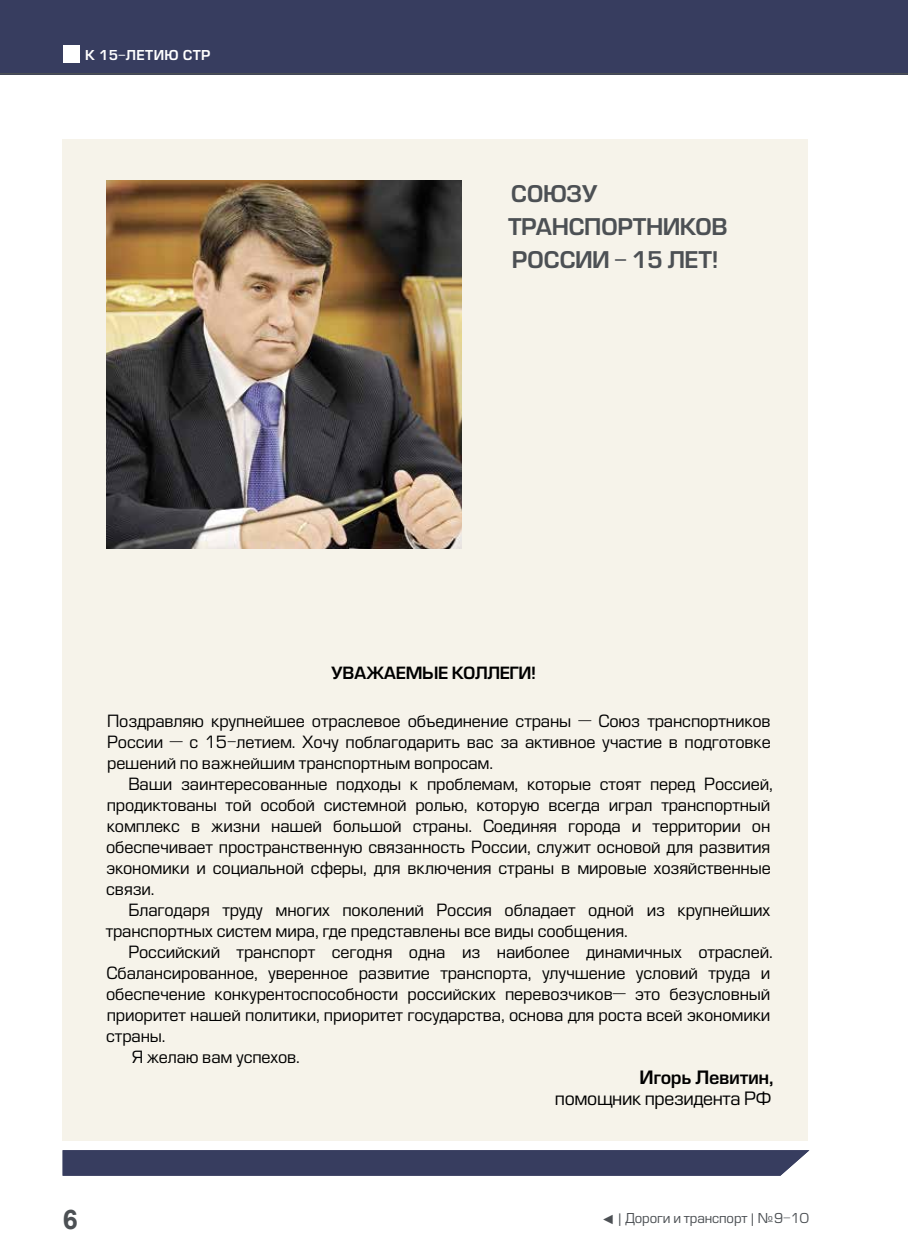
<style>
.page{position:relative;width:908px;height:1256px;background:#fff}
.page>*{position:absolute;margin:0;border:0;box-sizing:border-box;transform-origin:0 0}
.t1{font:700 27px "Arial";color:#4c5054}
.t2{font:22.5px/33px "Europe Demi";letter-spacing:-.025em;color:#4c5054}
.t3{font:18px "Europe";letter-spacing:-.02em;color:#000}
.t4{font:18px "Europe Demi";letter-spacing:-.02em;color:#000}
.t5{font:16.5px/21px "Europe";letter-spacing:-.01em;color:#000}
.t6{font:16.5px "Europe Demi";letter-spacing:-.025em;color:#000}
.t7{font:13.35px "Europe";letter-spacing:-.01em;color:#4c5054}
.t8{font:13.35px "Europe Demi";letter-spacing:.02em;color:#fff}
.s1{font-family:"Arial"}
</style>
<div class="page">
<div style="left:0;top:0;width:908px;height:75px;background:#373d5f"></div>
<hr style="left:0;top:73px;width:893px;height:2px;background:#4c5054">
<svg style="left:893px;top:73px;width:15px;height:2px"></svg>
<div style="left:64px;top:45px;width:16px;height:18px;background:#fff"></div>
<div style="left:63px;top:140px;width:745px;height:1001px;background:#f6f3ea"></div>
<img style="left:106px;top:180px;width:355px;height:369px">
<svg style="left:63px;top:1150px;width:746px;height:26px;background:#3b4162"></svg>
<p class="t8" style="left:85px;top:47px;width:127px">К 15-ЛЕТИЮ СТР</p>
<h2 class="t2" style="left:508px;top:177px;width:221px">СОЮЗУ<br>ТРАНСПОРТНИКОВ<br>РОССИИ - 15 ЛЕТ!</h2>
<p class="t6" style="left:331px;top:663px;width:206px">УВАЖАЕМЫЕ КОЛЛЕГИ!</p>
<p class="t5" style="left:107px;top:711px;width:665px;text-align:justify">Поздравляю крупнейшее отраслевое объединение страны — Союз транспортников России — с 15-летием. Хочу поблагодарить вас за активное участие в подготовке решений по важнейшим транспортным вопросам.</p>
<p class="t5" style="left:106px;top:774px;width:668px;text-indent:22px">Ваши заинтересованные подходы к проблемам, которые стоят перед Россией, продиктованы той особой системной ролью, которую всегда играл транспортный комплекс в жизни нашей большой страны. Соединяя города и территории он обеспечивает пространственную связанность России, служит основой для развития экономики и социальной сферы, для включения страны в мировые хозяйственные связи.</p>
<p class="t5" style="left:106px;top:900px;width:666px;text-indent:23px">Благодаря труду многих поколений Россия обладает одной из крупнейших транспортных систем мира, где представлены все виды сообщения.</p>
<p class="t5" style="left:128px;top:942px;width:646px">Российский транспорт сегодня одна из наиболее динамичных отраслей.</p>
<p class="t5" style="left:107px;top:963px;width:665px">Сбалансированное, уверенное развитие транспорта, улучшение условий труда и</p>
<p class="t5" style="left:106px;top:984px;width:666px">обеспечение конкурентоспособности российских перевозчиков— это безусловный</p>
<p class="t5" style="left:107px;top:1005px;width:665px">приоритет нашей политики, приоритет государства, основа для роста всей экономики</p>
<p class="t5" style="left:106px;top:1026px;width:61px">страны.</p>
<p class="t5" style="left:132px;top:1047px;width:170px">Я желаю вам успехов.</p>
<p class="t4" style="left:639px;top:1067px;width:135px">Игорь Левитин,</p>
<p class="t3" style="left:555px;top:1088px;width:218px">помощник президента РФ</p>
<h1 class="t1" style="left:63px;top:1202px;width:17px">6</h1>
<p class="t7" style="left:601px;top:1210px;width:209px"><span class="s1">◄ |</span> Дороги и транспорт <span class="s1">|</span> №9-10</p>
</div>
